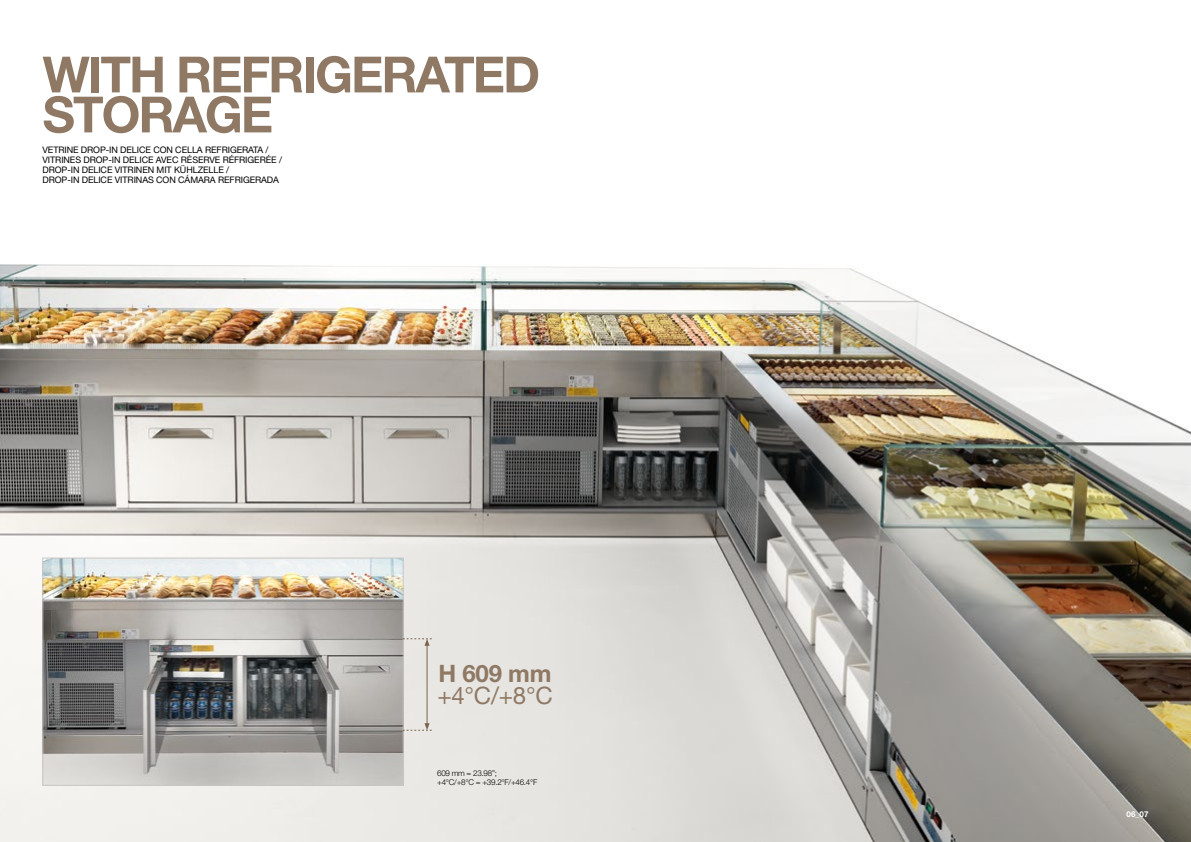
<style>
.page{position:relative;width:1191px;height:842px;background:#fff}
.page>*{position:absolute;margin:0;border:0;box-sizing:border-box;transform-origin:0 0}
.t1{font:700 50px/40px "Helvetica Neue LT Std";letter-spacing:-.04em;color:#8f7964}
.t2{font:24px "Helvetica Neue LT Std";color:#8f7964}
.t3{font:700 24px "Helvetica Neue LT Std";color:#8f7964}
.t4{font:9px/10px "Helvetica Neue LT Std";letter-spacing:-.01em;color:#000}
.t5{font:300 8px/9px "Helvetica Neue LT Std";letter-spacing:-.03em;color:#000}
.t6{font:700 8px "Helvetica Neue LT Std";color:#fff}
</style>
<div class="page">
<img style="left:0;top:264px;width:1191px;height:578px">
<img style="left:45px;top:560px;width:356px;height:223px">
<div style="left:43px;top:558px;width:360px;height:227px;border:1px solid #c6c6c6"></div>
<hr style="left:426px;top:644px;width:1px;height:81px;background:#7c644d">
<svg style="left:403px;top:638px;width:29px;height:8px"></svg>
<svg style="left:403px;top:723px;width:29px;height:8px"></svg>
<h1 class="t1" style="left:43px;top:53px;width:499px">WITH REFRIGERATED<br>STORAGE</h1>
<p class="t4" style="left:43px;top:145px;width:241px">VETRINE DROP-IN DELICE CON CELLA REFRIGERATA / VITRINES DROP-IN DELICE AVEC RÉSERVE RÉFRIGERÉE / DROP-IN DELICE VITRINEN MIT KÜHLZELLE /<br>DROP-IN DELICE VITRINAS CON CÁMARA REFRIGERADA</p>
<h2 class="t3" style="left:438px;top:659px;width:114px">H 609 mm</h2>
<h2 class="t2" style="left:437px;top:681px;width:117px">+4°C/+8°C</h2>
<p class="t5" style="left:437px;top:769px;width:102px">609 mm = 23.98”;<br>+4°C/+8°C = +39.2°F/+46.4°F</p>
<p class="t6" style="left:1126px;top:809px;width:23px">06_07</p>
</div>
